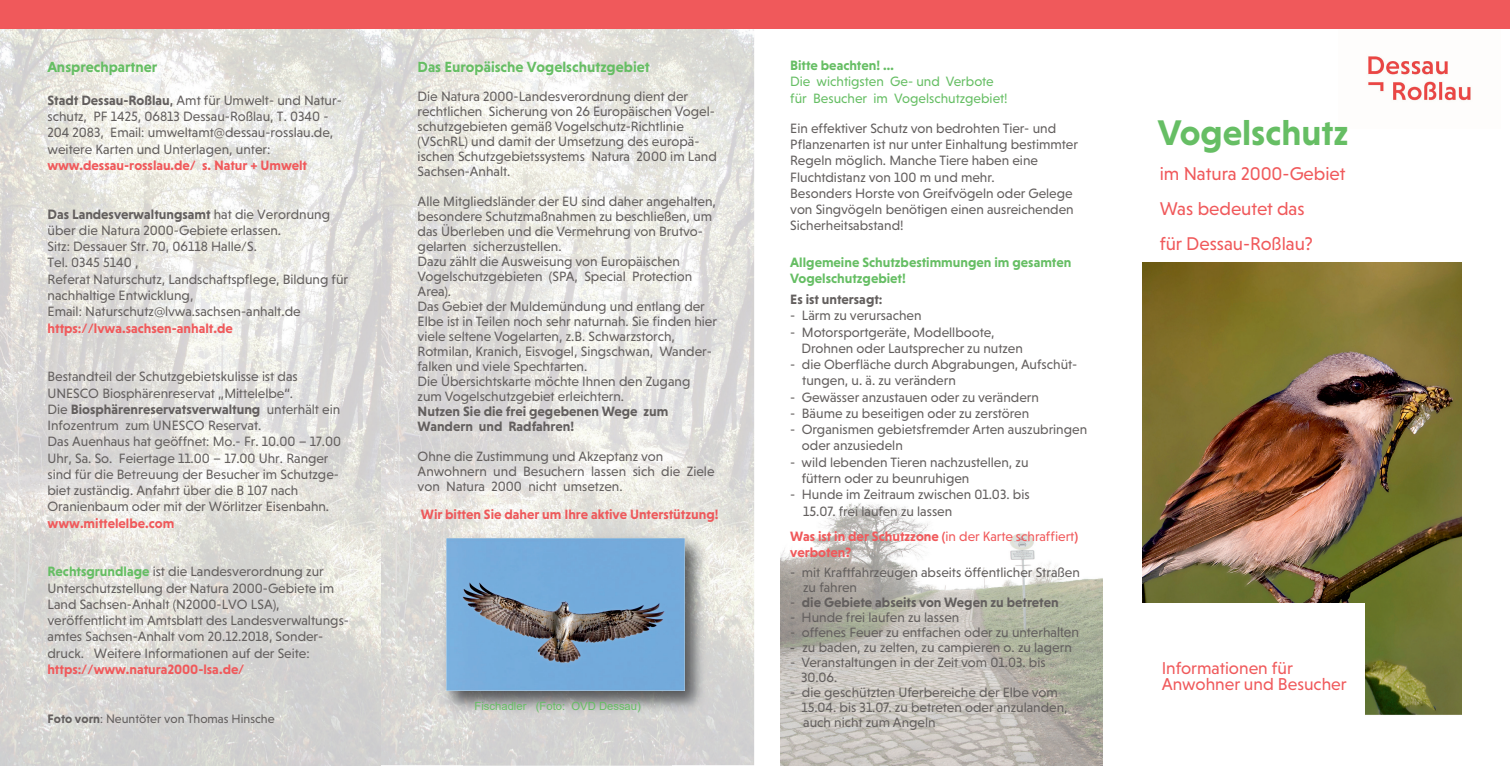
<style>
.page{position:relative;width:1510px;height:766px;background:#fff}
.page>*{position:absolute;margin:0;border:0;box-sizing:border-box;transform-origin:0 0}
.t1{font:700 36.25px "Niveau Grotesk";color:#66be64}
.t2{font:18.75px/35px "Niveau Grotesk";color:#f0595b}
.t3{font:17.5px/16.2px "Niveau Grotesk";color:#f0595b}
.t4{font:700 15px "Niveau Grotesk";color:#66be64}
.t5{font:700 15px "Niveau Grotesk";color:#65be63}
.t6{font:13.75px/16.2px "Niveau Grotesk";color:#635f5e}
.t7{font:700 13.75px/16.2px "Niveau Grotesk";color:#f0595b}
.t8{font:700 13.75px/15px "Niveau Grotesk";color:#635f5e}
.t9{font:700 13.75px/16.2px "Niveau Grotesk";color:#66be64}
.t10{font:13.75px/16.2px "Niveau Grotesk";color:#66be64}
.t11{font:700 13.75px "Niveau Grotesk";color:#ee595b}
.t12{font:12.5px "Niveau Grotesk";color:#635f5e}
.t13{font:11.25px "Arial";color:#66be64}
.s1{font-weight:700}
.s2{font-weight:500}
.s3{font-weight:700;color:#65be63}
.s4{font-family:"Arial"}
.s5{font-weight:700;color:#f0595b}
.s6{font-weight:400}
</style>
<div class="page">
<img style="left:381px;top:28px;width:248px;height:481px">
<img style="left:629px;top:28px;width:125px;height:524px">
<img style="left:381px;top:509px;width:82px;height:256px">
<img style="left:463px;top:509px;width:167px;height:19px">
<img style="left:671px;top:552px;width:83px;height:213px">
<img style="left:463px;top:718px;width:208px;height:47px">
<img style="left:436px;top:528px;width:276px;height:190px">
<img style="left:446px;top:538px;width:238px;height:152px">
<img style="left:1142px;top:262px;width:319px;height:453px">
<div style="left:1141px;top:603px;width:223px;height:113px;background:#fff"></div>
<img style="left:1338px;top:28px;width:162px;height:73px">
<img style="left:0;top:28px;width:381px;height:737px">
<img style="left:780px;top:503px;width:322px;height:262px">
<div style="left:0;top:0;width:1509px;height:28px;background:#f0595b"></div>
<p class="t5" style="left:48px;top:58px;width:111px">Ansprechpartner</p>
<p class="t6" style="left:48px;top:92px;width:296px"><span class="s1">Stadt Dessau-Roßlau</span><span class="s2">,</span> Amt für Umwelt- und Natur&shy;schutz, PF 1425, 06813 Dessau-Roßlau, T. 0340 - 204 2083, Email: umweltamt@dessau-rosslau.de, weitere Karten und Unterlagen, unter:</p>
<p class="t7" style="left:48px;top:157px;width:261px">www.dessau-rosslau.de/ s. Natur + Umwelt</p>
<p class="t6" style="left:48px;top:206px;width:302px"><span class="s1">Das Landesverwaltungsamt</span> hat die Verordnung über die Natura 2000-Gebiete erlassen.<br>Sitz: Dessauer Str. 70, 06118 Halle/S.<br>Tel. 0345 5140 ,<br>Referat Naturschutz, Landschaftspflege, Bildung für nachhaltige Entwicklung,<br>Email: Naturschutz@lvwa.sachsen-anhalt.de</p>
<p class="t7" style="left:48px;top:319px;width:187px">https://lvwa.sachsen-anhalt.de</p>
<p class="t6" style="left:48px;top:368px;width:295px">Bestandteil der Schutzgebietskulisse ist das UNESCO Biosphärenreservat „Mittelelbe“.<br>Die <span class="s1">Biosphärenreservatsverwaltung</span> unterhält ein Infozentrum zum UNESCO Reservat.<br>Das Auenhaus hat geöffnet: Mo.- Fr. 10.00 – 17.00<br>Uhr, Sa. So. Feiertage 11.00 – 17.00 Uhr. Ranger sind für die Betreuung der Besucher im Schutzge&shy;biet zuständig. Anfahrt über die B 107 nach Oranienbaum oder mit der Wörlitzer Eisenbahn.</p>
<p class="t7" style="left:48px;top:514px;width:128px">www.mittelelbe.com</p>
<p class="t6" style="left:48px;top:563px;width:303px"><span class="s3">Rechtsgrundlage</span> ist die Landesverordnung zur Unterschutzstellung der Natura 2000-Gebiete im Land Sachsen-Anhalt (N2000-LVO LSA), veröffentlicht im Amtsblatt des Landesverwaltungs&shy;amtes Sachsen-Anhalt vom 20.12.2018, Sonder&shy;druck. Weitere Informatio<span class="s4">nen</span> auf der Seite: <span class="s5">https://www.natura2000-lsa.de/</span></p>
<p class="t12" style="left:48px;top:711px;width:229px"><span class="s1">Foto vorn</span>: Neuntöter von Thomas Hinsche</p>
<p class="t4" style="left:418px;top:58px;width:233px">Das Europäische Vogelschutzgebiet</p>
<p class="t6" style="left:418px;top:88px;width:301px;line-height:15px">Die Natura 2000-Landesverordnung dient der rechtlichen Sicherung von 26 Europäischen Vogel&shy;schutzgebieten gemäß Vogelschutz-Richtlinie (VSchRL) und damit der Umsetzung des europä&shy;ischen Schutzgebietssystems Natura 2000 im Land Sachsen-Anhalt.</p>
<p class="t6" style="left:418px;top:193px;width:301px;line-height:15px">Alle Mitgliedsländer der EU sind daher angehalten, besondere Schutzmaßnahmen zu beschließen, um das Überleben und die Vermehrung von Brutvo&shy;gelarten sicherzustellen.<br>Dazu zählt die Ausweisung von Europäischen Vogelschutzgebieten (SPA, Special Protection Area).<br>Das Gebiet der Muldemündung und entlang der Elbe ist in Teilen noch sehr naturnah. Sie finden hier viele seltene Vogelarten, z.B. Schwarzstorch, Rotmilan, Kranich, Eisvogel, Singschwan, Wander&shy;falken und viele Spechtarten.<br>Die Übersichtskarte möchte Ihnen den Zugang zum Vogelschutzgebiet erleichtern.</p>
<p class="t8" style="left:418px;top:403px;width:252px">Nutzen Sie die frei gegebenen Wege zum<br>Wandern und Radfahren!</p>
<p class="t6" style="left:418px;top:448px;width:298px;line-height:15px">Ohne die Zustimmung und Akzeptanz von<br>Anwohnern und Besuchern lassen sich die Ziele von Natura 2000 nicht umsetzen.</p>
<p class="t11" style="left:421px;top:506px;width:299px">Wir bitten Sie daher um Ihre aktive Unterstützung!</p>
<p class="t13" style="left:474px;top:698px;width:168px">Fischadler (Foto: OVD Dessau)</p>
<p class="t9" style="left:790px;top:57px;width:105px">Bitte beachten! …</p>
<p class="t10" style="left:790px;top:73px;width:219px">Die wichtigsten Ge- und Verbote für Besucher im Vogelschutzgebiet!</p>
<p class="t6" style="left:790px;top:120px;width:289px">Ein effektiver Schutz von bedrohten Tier- und Pflanzenarten ist nur unter Einhaltung bestimmter Regeln möglich. Manche Tiere haben eine Fluchtdistanz von 100 m und mehr.<br>Besonders Horste von Greifvögeln oder Gelege von Singvögeln benötigen einen ausreichenden Sicherheitsabstand!</p>
<p class="t9" style="left:790px;top:253px;width:282px">Allgemeine Schutzbestimmungen im gesamten<br>Vogelschutzgebiet!</p>
<p class="t8" style="left:790px;top:292px;width:94px">Es ist untersagt:</p>
<p class="t6" style="left:790px;top:307px;width:133px">- Lärm zu verursachen</p>
<p class="t6" style="left:801px;top:324px;width:223px;text-indent:-11px">- Motorsportgeräte, Modellboote,<br>Drohnen oder Lautsprecher zu nutzen</p>
<p class="t6" style="left:802px;top:356px;width:277px;text-indent:-12px">- die Oberfläche durch Abgrabungen, Aufschüt&shy;tungen, u. ä. zu verändern</p>
<p class="t6" style="left:790px;top:388px;width:250px">- Gewässer anzustauen oder zu verändern</p>
<p class="t6" style="left:790px;top:405px;width:240px">- Bäume zu beseitigen oder zu zerstören</p>
<p class="t6" style="left:802px;top:421px;width:287px;text-indent:-12px">- Organismen gebietsfremder Arten auszubringen oder anzusiedeln</p>
<p class="t6" style="left:801px;top:453px;width:228px;text-indent:-11px">- wild lebenden Tieren nachzustellen, zu füttern oder zu beunruhigen</p>
<p class="t6" style="left:803px;top:486px;width:228px;text-indent:-13px">- Hunde im Zeitraum zwischen 01.03. bis<br>15.07. frei laufen zu lassen</p>
<p class="t7" style="left:790px;top:527px;width:289px">Was ist in der Schutzzone (<span class="s6">in der Karte schraffiert</span>) verboten?</p>
<p class="t6" style="left:803px;top:564px;width:278px;line-height:15px;text-indent:-13px">- mit Kraftfahrzeugen abseits öffentlicher Straßen zu fahren</p>
<p class="t8" style="left:790px;top:594px;width:270px"><span class="s6">-</span> die Gebiete abseits von Wegen zu betreten</p>
<p class="t6" style="left:790px;top:608px;width:171px">- Hunde frei laufen zu lassen</p>
<p class="t6" style="left:790px;top:623px;width:290px">- offenes Feuer zu entfachen oder zu unterha<span class="s4">lten</span></p>
<p class="t6" style="left:790px;top:638px;width:283px"><span class="s4">-</span> zu baden, zu zelten, zu campieren o. zu lagern</p>
<p class="t6" style="left:801px;top:654px;width:246px;line-height:15px;text-indent:-11px">- Veranstaltungen in der Zeit vom 01.03. bis<br>30.06.</p>
<p class="t6" style="left:801px;top:684px;width:268px;line-height:15px;text-indent:-11px">- die geschützten Uferbereiche der Elbe vom<br>15.04. bis 31.07. zu betreten oder anzulanden, auch nicht zum Angeln</p>
<h1 class="t1" style="left:1158px;top:111px;width:192px">Vogelschutz</h1>
<h2 class="t2" style="left:1159px;top:156px;width:187px">im Natura 2000-Gebiet<br>Was bedeutet das<br>für Dessau-Roßlau?</h2>
<p class="t3" style="left:1161px;top:659px;width:186px">Informationen für<br>Anwohner und Besucher</p>
</div>
